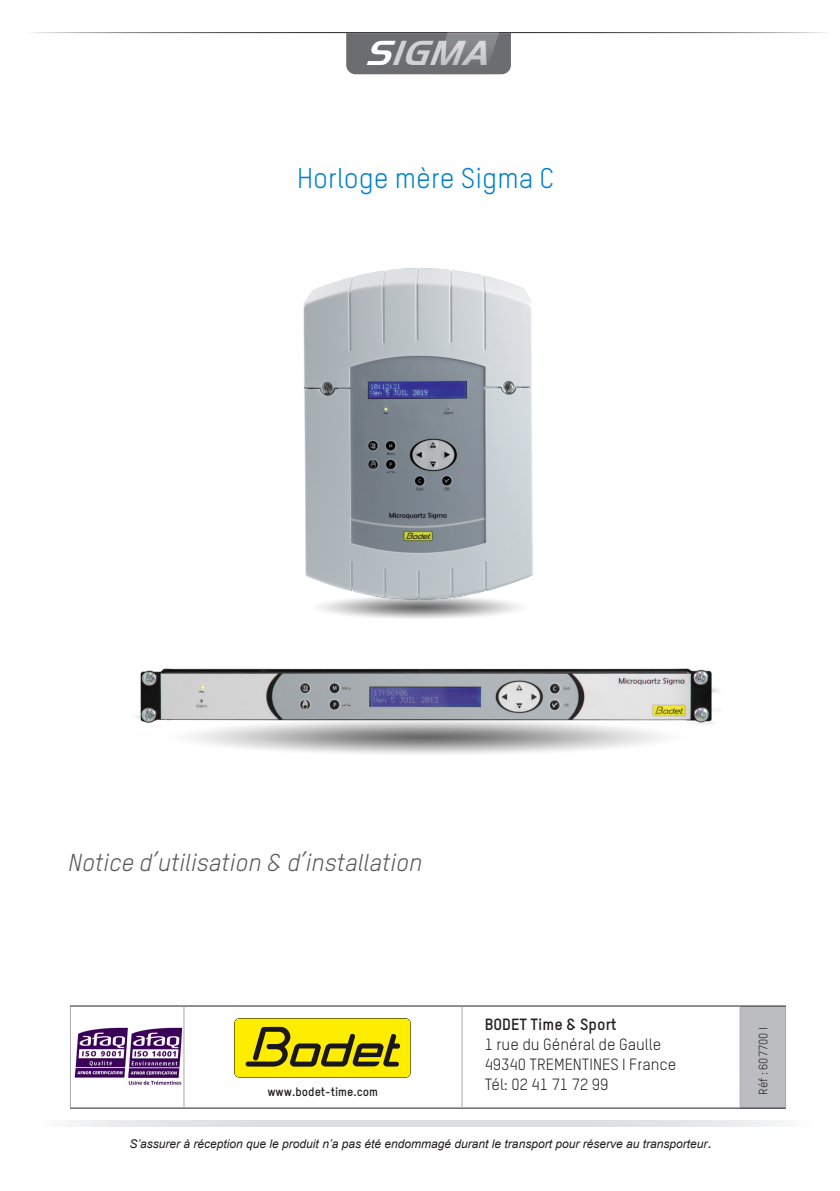
<style>
.page{position:relative;width:840px;height:1191px;background:#fff}
.page>*{position:absolute;margin:0;border:0;box-sizing:border-box;transform-origin:0 0}
.t1{font:italic 700 36px "Handel Got D";color:#d1d2d4}
.t2{font:28px "TSTARPRO";color:#0081c8}
.t3{font:italic 24px "TSTARPRO";color:#57585a}
.t4{font:16px "TSTARPRO";color:#231f20}
.t5{font:700 16px "TSTARPRO";color:#231f20}
.t6{font:italic 12px "Arial";color:#231f20}
.Adresse{font:700 12px "TSTARPRO";color:#231f20}
.Adresse-2{font:12px "TSTARPRO";color:#231f20}
.s1{color:#fff}
.s2{font-size:16px}
</style>
<div class="page">
<svg style="left:72px;top:1120px;width:706px;height:6px;background:#e1e2e4"></svg>
<svg style="left:346px;top:32px;width:164px;height:42px;background:#707174"></svg>
<div style="left:739px;top:1006px;width:46px;height:102px;background:#bcbdc0"></div>
<hr style="left:70px;top:1005px;width:114px;height:1px;background:#231f20">
<hr style="left:184px;top:1005px;width:278px;height:1px;background:#231f20">
<hr style="left:462px;top:1005px;width:277px;height:1px;background:#231f20">
<hr style="left:739px;top:1005px;width:46px;height:1px;background:#231f20">
<hr style="left:70px;top:1107px;width:114px;height:1px;background:#231f20">
<hr style="left:184px;top:1107px;width:278px;height:1px;background:#231f20">
<hr style="left:462px;top:1107px;width:277px;height:1px;background:#231f20">
<hr style="left:739px;top:1107px;width:46px;height:1px;background:#231f20">
<hr style="left:70px;top:1006px;width:1px;height:101px;background:#a8a9ad">
<hr style="left:183px;top:1006px;width:1px;height:101px;background:#a8a9ad">
<hr style="left:461px;top:1006px;width:1px;height:101px;background:#a8a9ad">
<hr style="left:739px;top:1006px;width:1px;height:101px;background:#a8a9ad">
<hr style="left:784px;top:1006px;width:1px;height:101px;background:#a8a9ad">
<img style="left:235px;top:1018px;width:175px;height:59px">
<img style="left:74px;top:1027px;width:108px;height:58px">
<img style="left:303px;top:268px;width:230px;height:351px">
<img style="left:136px;top:668px;width:583px;height:86px">
<p class="t1" style="left:364px;top:29px;width:140px"><span class="s1">S</span>IGMA</p>
<p class="t2" style="left:297px;top:161px;width:258px">Horloge mère Sigma C</p>
<p class="t3" style="left:68px;top:847px;width:355px">Notice d’utilisation &amp; d’installation</p>
<p class="Adresse" style="left:267px;top:1084px;width:112px">www.bodet-time.com</p>
<p class="t5" style="left:484px;top:1014px;width:133px">BODET Time &amp; Sport</p>
<p class="t4" style="left:484px;top:1034px;width:178px">1 rue du Général de Gaulle</p>
<p class="t4" style="left:484px;top:1054px;width:193px">49340 TREMENTINES I France</p>
<p class="t4" style="left:484px;top:1074px;width:125px">Tél: 02 41 71 72 99</p>
<p class="t6" style="left:129px;top:1136px;width:584px">S’assurer à réception que le produit n’a pas été endommagé durant le transport pour réserve au transporteur<span class="s2">.</span></p>
<p class="Adresse-2" style="left:755px;top:1094px;width:69px;rotate:-90deg">Réf : 607700 I</p>
</div>
